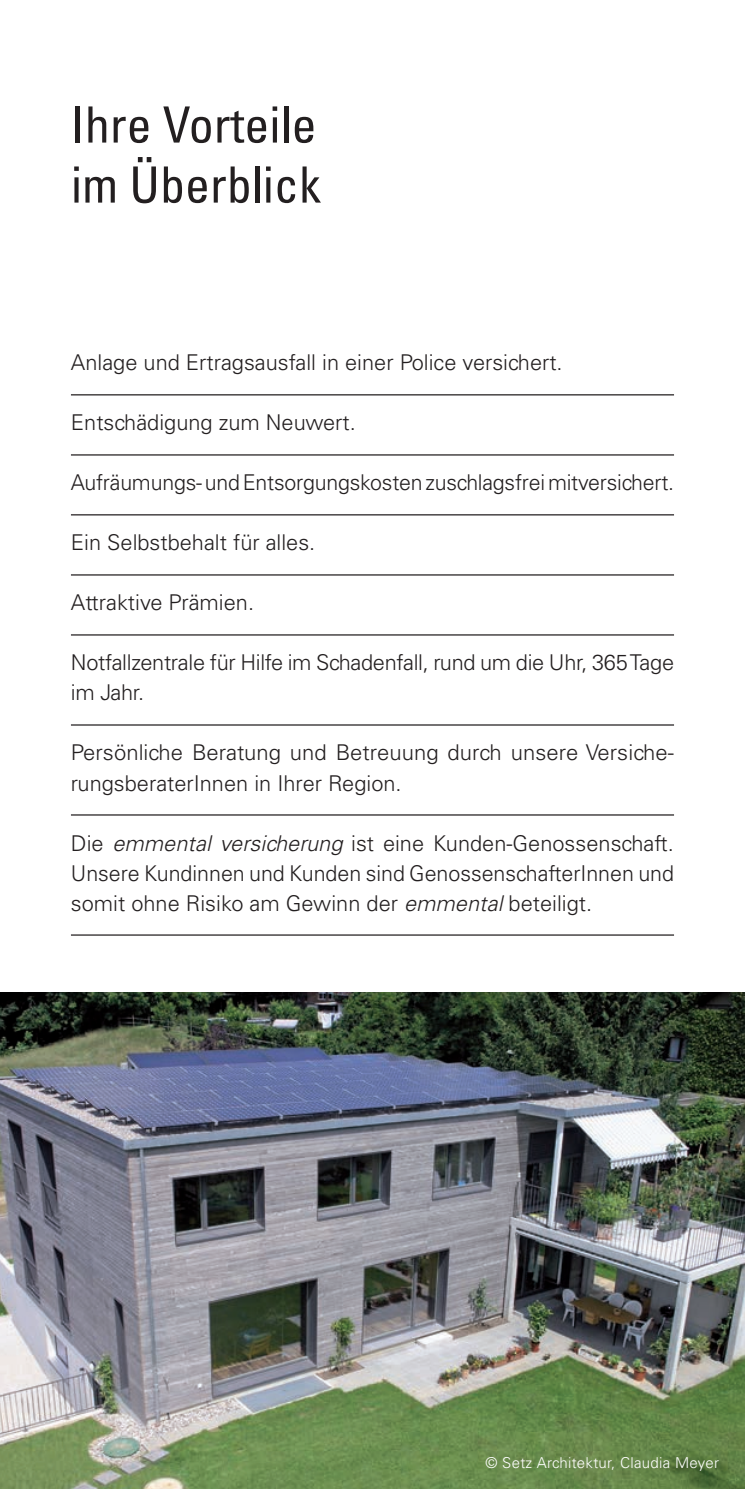
<style>
.page{position:relative;width:745px;height:1489px;background:#fff}
.page>*{position:absolute;margin:0;border:0;box-sizing:border-box;transform-origin:0 0}
.t1{font:condensed 50px/60px "Univers LT Std";color:#231f20}
.t2{font:300 21.75px/30px "Univers LT Std";color:#231f20}
.t3{font:300 15px "Univers LT Std";letter-spacing:.02em;color:#fff}
.s1{font-style:italic}
</style>
<div class="page">
<hr style="left:71px;top:394px;width:602px;height:1px;background:#231f20">
<hr style="left:71px;top:724px;width:602px;height:1px;background:#231f20">
<hr style="left:71px;top:814px;width:602px;height:1px;background:#231f20">
<hr style="left:71px;top:934px;width:602px;height:1px;background:#231f20">
<hr style="left:71px;top:454px;width:602px;height:1px;background:#231f20">
<hr style="left:71px;top:634px;width:602px;height:1px;background:#231f20">
<hr style="left:71px;top:514px;width:602px;height:1px;background:#231f20">
<hr style="left:71px;top:574px;width:602px;height:1px;background:#231f20">
<img style="left:0;top:992px;width:744px;height:496px">
<h1 class="t1" style="left:71px;top:94px;width:251px">Ihre Vorteile im Überblick</h1>
<p class="t2" style="left:71px;top:347px;width:493px">Anlage und Ertragsausfall in einer Police versichert.</p>
<p class="t2" style="left:71px;top:407px;width:286px">Entschädigung zum Neuwert.</p>
<p class="t2" style="left:71px;top:467px;width:604px">Aufräumungs- und Entsorgungskosten zuschlagsfrei mitversichert.</p>
<p class="t2" style="left:71px;top:527px;width:246px">Ein Selbstbehalt für alles.</p>
<p class="t2" style="left:71px;top:587px;width:184px">Attraktive Prämien.</p>
<p class="t2" style="left:71px;top:647px;width:604px">Notfallzentrale für Hilfe im Schadenfall, rund um die Uhr, 365 Tage im Jahr.</p>
<p class="t2" style="left:71px;top:737px;width:604px">Persönliche Beratung und Betreuung durch unsere Versiche&shy;rungsberaterInnen in Ihrer Region.</p>
<p class="t2" style="left:71px;top:827px;width:604px;text-align:justify">Die <span class="s1">emmental versicherung</span> ist eine Kunden-Genossenschaft.<br>Unsere Kundinnen und Kunden sind GenossenschafterInnen und somit ohne Risiko am Gewinn der <span class="s1">emmental</span> beteiligt.</p>
<p class="t3" style="left:485px;top:1453px;width:235px">© Setz Architektur, Claudia Meyer</p>
</div>
